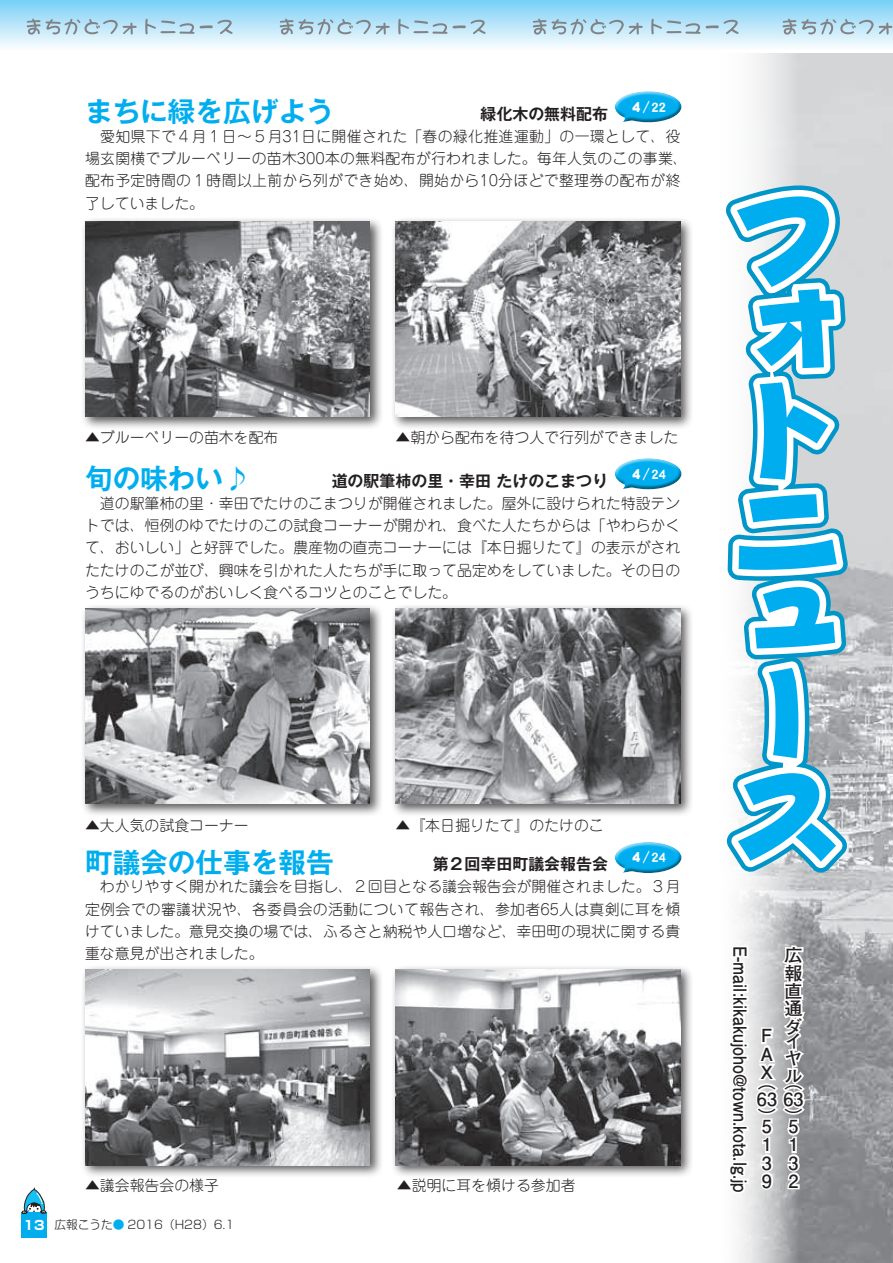
<style>
.page{position:relative;width:893px;height:1263px;background:#fff}
.page>*{position:absolute;margin:0;border:0;box-sizing:border-box;transform-origin:0 0}
.t1{font:700 27.6px "Gothic MB101 Pro De";color:#00aeef}
.t2{font:700 18px "Futo Go B101 Pro";color:#231f20;scale:.89 1}
.t3{font:700 18px/18px "Futo Go B101 Pro";color:#231f20;text-align:justify}
.t4{font:700 15.9px "Gothic MB101 Pro De";color:#231f20}
.t5{font:300 14.85px/22.4px "Jun 101 Pro";color:#231f20;text-align:justify}
.t6{font:300 14.85px/22.4px "Jun 101 Pro";letter-spacing:.02em;color:#231f20}
.t7{font:13.8px "DFHS Gothic Std W9";color:#fff}
.t8{font:300 11.7px "Shin Go Pro";color:#231f20}
.s1{font-weight:700;font-size:12.75px;color:#fff}
.s2{color:#00aeef}
</style>
<div class="page">
<div style="left:0;top:0;width:893px;height:51px;background:linear-gradient(to bottom,#77d0f6,#fffefe)"></div>
<svg style="left:27px;top:19px;width:206px;height:16px;background:#b1d0df"></svg>
<svg style="left:280px;top:19px;width:206px;height:16px;background:#b1d0df"></svg>
<svg style="left:533px;top:19px;width:206px;height:16px;background:#b1d0df"></svg>
<svg style="left:783px;top:19px;width:110px;height:16px;background:#afcddb"></svg>
<img style="left:738px;top:53px;width:155px;height:1210px">
<svg style="left:726px;top:183px;width:126px;height:690px"></svg>
<svg style="left:738px;top:943px;width:69px;height:252px"></svg>
<div style="left:613px;top:91px;width:69px;height:33px;background:#fff;opacity:.75"></div>
<div style="left:613px;top:100px;width:69px;height:24px;background:#231f20;opacity:.5"></div>
<div style="left:613px;top:458px;width:69px;height:33px;background:#fff;opacity:.75"></div>
<div style="left:613px;top:467px;width:69px;height:24px;background:#231f20;opacity:.5"></div>
<div style="left:613px;top:841px;width:69px;height:33px;background:#fff;opacity:.75"></div>
<div style="left:613px;top:851px;width:69px;height:23px;background:#231f20;opacity:.5"></div>
<div style="left:80px;top:216px;width:303px;height:214px;background:#231f20;opacity:.75"></div>
<img style="left:85px;top:221px;width:285px;height:196px">
<div style="left:80px;top:603px;width:303px;height:214px;background:#231f20;opacity:.75"></div>
<img style="left:85px;top:608px;width:285px;height:196px">
<div style="left:80px;top:964px;width:303px;height:214px;background:#231f20;opacity:.75"></div>
<img style="left:85px;top:969px;width:285px;height:196px">
<div style="left:390px;top:216px;width:303px;height:214px;background:#231f20;opacity:.75"></div>
<img style="left:395px;top:221px;width:285px;height:196px">
<div style="left:390px;top:603px;width:303px;height:214px;background:#231f20;opacity:.75"></div>
<img style="left:395px;top:608px;width:285px;height:196px">
<div style="left:390px;top:964px;width:303px;height:214px;background:#231f20;opacity:.75"></div>
<img style="left:395px;top:969px;width:285px;height:196px">
<svg style="left:21px;top:1237px;width:26px;height:1px"></svg>
<div style="left:21px;top:1212px;width:26px;height:25px;background:#00aeef"></div>
<svg style="left:21px;top:1187px;width:26px;height:27px"></svg>
<h1 class="t1" style="left:85px;top:89px;width:250px">まちに緑を広げよう</h1>
<p class="t4" style="left:480px;top:101px;width:129px">緑化木の無料配布</p>
<p class="t6" style="left:85px;top:123px;width:604px">　愛知県下で４月１日～５月31日に開催された「春の緑化推進運動」の一環として、役場玄関横でブルーベリーの苗木300本の無料配布が行われました。毎年人気のこの事業、配布予定時間の１時間以上前から列ができ始め、開始から10分ほどで整理券の配布が終了していました。</p>
<p class="t7" style="left:630px;top:99px;width:38px">４／ 22</p>
<p class="t5" style="left:85px;top:425px;width:195px">▲ブルーベリーの苗木を配布</p>
<p class="t5" style="left:395px;top:425px;width:284px">▲朝から配布を待つ人で行列ができました</p>
<h1 class="t1" style="left:85px;top:456px;width:167px">旬の味わい♪</h1>
<p class="t4" style="left:332px;top:467px;width:278px">道の駅筆柿の里・幸田 たけのこまつり</p>
<p class="t5" style="left:85px;top:490px;width:597px">　道の駅筆柿の里・幸田でたけのこまつりが開催されました。屋外に設けられた特設テントでは、恒例のゆでたけのこの試食コーナーが開かれ、食べた人たちからは「やわらかくて、おいしい」と好評でした。農産物の直売コーナーには『本日掘りたて』の表示がされたたけのこが並び、興味を引かれた人たちが手に取って品定めをしていました。その日のうちにゆでるのがおいしく食べるコツとのことでした。</p>
<p class="t7" style="left:630px;top:466px;width:38px">４／ 24</p>
<p class="t5" style="left:85px;top:812px;width:165px">▲大人気の試食コーナー</p>
<p class="t5" style="left:395px;top:812px;width:210px">▲『本日掘りたて』のたけのこ</p>
<h1 class="t1" style="left:85px;top:839px;width:250px">町議会の仕事を報告</h1>
<p class="t4" style="left:433px;top:851px;width:177px">第２回幸田町議会報告会</p>
<p class="t5" style="left:85px;top:874px;width:597px">　わかりやすく開かれた議会を目指し、２回目となる議会報告会が開催されました。３月定例会での審議状況や、各委員会の活動について報告され、参加者65人は真剣に耳を傾けていました。意見交換の場では、ふるさと納税や人口増など、幸田町の現状に関する貴重な意見が出されました。</p>
<p class="t7" style="left:630px;top:850px;width:38px">４／ 24</p>
<p class="t5" style="left:85px;top:1172px;width:135px">▲議会報告会の様子</p>
<p class="t5" style="left:397px;top:1172px;width:180px">▲説明に耳を傾ける参加者</p>
<p class="t8" style="left:24px;top:1215px;width:212px"><span class="s1">13</span> 広報こうた<span class="s2">●</span> 2016（H28）6.1</p>
<p class="t2" style="left:755px;top:946px;width:278px;rotate:90deg">E-mail:kikakujoho@town.kota.lg.jp</p>
<p class="t3" style="left:784px;top:944px;width:19px">広報直通ダ</p>
<p class="t3" style="left:784px;top:1031px;width:18px;line-height:16.6px">イヤ</p>
<p class="t3" style="left:757px;top:1066px;width:48px;line-height:20.4px;text-align:right">ル（<br>63 63</p>
<p class="t3" style="left:784px;top:1106px;width:19px">）</p>
<p class="t3" style="left:788px;top:1115px;width:12px">5<br>1<br>3<br>2</p>
<p class="t3" style="left:758px;top:1024px;width:16px">ＦＡＸ</p>
<p class="t3" style="left:758px;top:1061px;width:19px;line-height:36.2px">（）</p>
<p class="t3" style="left:762px;top:1115px;width:12px">5<br>1<br>3<br>9</p>
</div>
